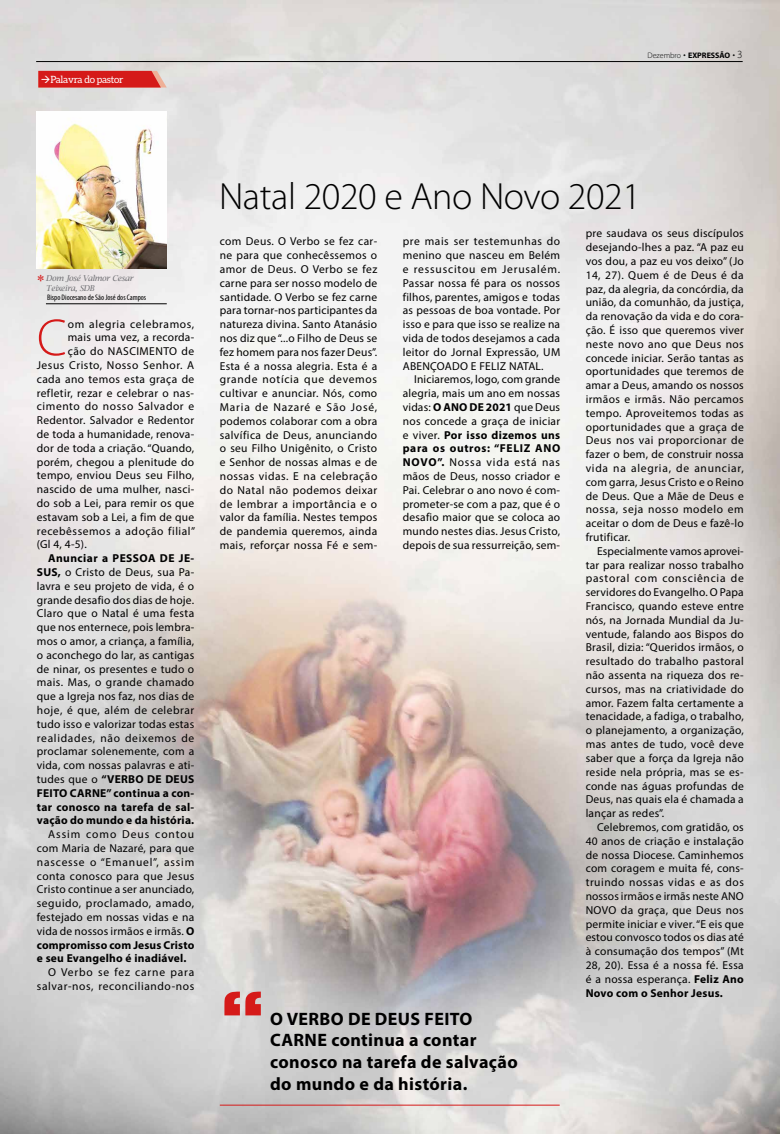
<style>
.page{position:relative;width:780px;height:1134px;background:#fff}
.page>*{position:absolute;margin:0;border:0;box-sizing:border-box;transform-origin:0 0}
.t1{font:800 63.5px "Rockwell";color:#d51a19}
.t2{font:300 52.4px "Myriad Pro";color:#d51a19}
.t3{font:300 38px "Myriad Pro";letter-spacing:-.01em;color:#000}
.t4{font:700 18px/21.6px "Myriad Pro";letter-spacing:.02em;color:#000}
.t5{font:16px "Times New Roman";color:#d51a19}
.t6{font:11.5px/13.8px "Myriad Pro";letter-spacing:.025em;color:#000;text-align:justify}
.t7{font:11.5px/13.8px "Myriad Pro";letter-spacing:.055em;color:#000;text-align:right}
.t8{font:11.5px "Myriad Pro";letter-spacing:.045em;color:#000}
.t9{font:11.5px "Myriad Pro";letter-spacing:.05em;color:#000}
.t10{font:10px "Aleo";letter-spacing:-.025em;color:#fff}
.t11{font:700 8px "Myriad Pro";color:#000}
.t12{font:condensed 8px "Myriad Pro";color:#000}
.t13{font:italic 8px/9.6px "Lucida Bright";letter-spacing:-.025em;color:#6e6e72}
.s1{font-weight:300}
.s2{font-weight:300;font-size:11px}
.s3{font-weight:700}
</style>
<div class="page">
<img style="left:0;top:0;width:780px;height:1134px">
<svg style="left:38px;top:71px;width:129px;height:17px;background:#d72d2a"></svg>
<img style="left:37px;top:112px;width:130px;height:157px">
<hr style="left:46px;top:304px;width:121px;height:1px;background:#000">
<hr style="left:220px;top:1104px;width:339px;height:1px;background:#d51a19">
<hr style="left:36px;top:61px;width:706px;height:1px;background:#000">
<p class="t10" style="left:41px;top:74px;width:84px">→Palavra do pastor</p>
<p class="t11" style="left:647px;top:50px;width:97px"><span class="s1">Dezembro</span> EXPRESSÃO <span class="s2">3</span></p>
<p class="t11" style="left:647px;top:51px;width:84px"><span class="s1">Dezembro</span> EXPRESSÃO</p>
<h3 class="t5" style="left:37px;top:270px;width:9px">*</h3>
<h2 class="t2" style="left:37px;top:306px;width:31px">C</h2>
<p class="t7" style="left:68px;top:317px;width:128px">om alegria celebramos,</p>
<p class="t13" style="left:46px;top:273px;width:89px">Dom José Valmor Cesar<br>Teixeira, SDB</p>
<p class="t12" style="left:47px;top:293px;width:101px">Bispo Diocesano de São José dos Campos</p>
<p class="t6" style="left:68px;top:330px;width:128px">mais uma vez, a recorda-</p>
<p class="t6" style="left:68px;top:344px;width:128px">ção do NASCIMENTO de</p>
<p class="t8" style="left:37px;top:358px;width:159px">Jesus Cristo, Nosso Senhor. A</p>
<p class="t6" style="left:37px;top:372px;width:159px">cada ano temos esta graça de</p>
<p class="t6" style="left:37px;top:386px;width:159px">refletir, rezar e celebrar o nas-</p>
<p class="t9" style="left:37px;top:399px;width:159px">cimento do nosso Salvador e</p>
<p class="t6" style="left:37px;top:413px;width:159px">Redentor. Salvador e Redentor</p>
<p class="t6" style="left:37px;top:427px;width:159px">de toda a humanidade, renova-</p>
<p class="t6" style="left:37px;top:441px;width:159px">dor de toda a criação. “Quando,</p>
<p class="t6" style="left:37px;top:455px;width:159px">porém, chegou a plenitude do</p>
<p class="t6" style="left:37px;top:468px;width:159px">tempo, enviou Deus seu Filho,</p>
<p class="t6" style="left:37px;top:482px;width:159px">nascido de uma mulher, nasci-</p>
<p class="t6" style="left:37px;top:496px;width:159px">do sob a Lei, para remir os que</p>
<p class="t6" style="left:37px;top:510px;width:159px">estavam sob a Lei, a fim de que</p>
<p class="t8" style="left:37px;top:524px;width:160px">recebêssemos a adoção filial”</p>
<p class="t6" style="left:37px;top:537px;width:51px">(Gl 4, 4-5).</p>
<p class="t6" style="left:37px;top:551px;width:159px;text-indent:11px"><span class="s3">Anunciar a PESSOA DE JE-SUS,</span> o Cristo de Deus, sua Pa&shy;lavra e seu projeto de vida, é o grande desafio dos dias de hoje.<br>Claro que o Natal é uma festa que nos enternece, pois lembra&shy;mos o amor, a criança, a família, o aconchego do lar, as cantigas de ninar, os presentes e tudo o mais. Mas, o grande chamado que a Igreja nos faz, nos dias de hoje, é que, além de celebrar tudo isso e valorizar todas estas realidades, não deixemos de proclamar solenemente, com a vida, com nossas palavras e ati&shy;tudes que o <span class="s3">“VERBO DE DEUS FEITO CARNE” continua a con&shy;tar conosco na tarefa de sal&shy;vação do mundo e da história.</span></p>
<p class="t6" style="left:37px;top:827px;width:159px;text-indent:11px">Assim como Deus contou com Maria de Nazaré, para que nascesse o “Emanuel”, assim conta conosco para que Jesus Cristo continue a ser anunciado, seguido, proclamado, amado, festejado em nossas vidas e na vida de nossos irmãos e irmãs. <span class="s3">O compromisso com Jesus Cristo e seu Evangelho é inadiável.</span></p>
<p class="t7" style="left:37px;top:965px;width:159px">O Verbo se fez carne para salvar-nos, reconciliando-nos</p>
<h3 class="t3" style="left:219px;top:174px;width:423px">Natal 2020 e Ano Novo 2021</h3>
<p class="t6" style="left:220px;top:234px;width:159px">com Deus. O Verbo se fez car&shy;ne para que conhecêssemos o amor de Deus. O Verbo se fez carne para ser nosso modelo de santidade. O Verbo se fez carne para tornar-nos participantes da natureza divina. Santo Atanásio nos diz que “...o Filho de Deus se fez homem para nos fazer Deus”.<br>Esta é a nossa alegria. Esta é a grande notícia que devemos cultivar e anunciar. Nós, como Maria de Nazaré e São José, podemos colaborar com a obra salvífica de Deus, anunciando o seu Filho Unigênito, o Cristo e Senhor de nossas almas e de nossas vidas. E na celebração do Natal não podemos deixar de lembrar a importância e o valor da família. Nestes tempos de pandemia queremos, ainda mais, reforçar nossa Fé e sem-</p>
<p class="t6" style="left:403px;top:234px;width:159px">pre mais ser testemunhas do menino que nasceu em Belém e ressuscitou em Jerusalém.<br>Passar nossa fé para os nossos filhos, parentes, amigos e todas as pessoas de boa vontade. Por isso e para que isso se realize na vida de todos desejamos a cada leitor do Jornal Expressão, UM ABENÇOADO E FELIZ NATAL.</p>
<p class="t6" style="left:403px;top:372px;width:159px;text-indent:11px">Iniciaremos, logo, com grande alegria, mais um ano em nossas vidas: <span class="s3">O ANO DE 2021</span> que Deus nos concede a graça de iniciar e viver. <span class="s3">Por isso dizemos uns para os outros: “FELIZ ANO NOVO”.</span> Nossa vida está nas mãos de Deus, nosso criador e Pai. Celebrar o ano novo é com&shy;prometer-se com a paz, que é o desafio maior que se coloca ao mundo nestes dias. Jesus Cristo, depois de sua ressurreição, sem-</p>
<h1 class="t1" style="left:220px;top:977px;width:47px">“</h1>
<h3 class="t4" style="left:270px;top:1007px;width:249px">O VERBO DE DEUS FEITO<br>CARNE continua a contar conosco na tarefa de salvação do mundo e da história.</h3>
<p class="t6" style="left:585px;top:226px;width:160px">pre saudava os seus discípulos desejando-lhes a paz. “A paz eu vos dou, a paz eu vos deixo” (Jo 14, 27). Quem é de Deus é da paz, da alegria, da concórdia, da união, da comunhão, da justiça, da renovação da vida e do cora&shy;ção. É isso que queremos viver neste novo ano que Deus nos concede iniciar. Serão tantas as oportunidades que teremos de amar a Deus, amando os nossos irmãos e irmãs. Não percamos tempo. Aproveitemos todas as oportunidades que a graça de Deus nos vai proporcionar de fazer o bem, de construir nossa vida na alegria, de anunciar, com garra, Jesus Cristo e o Reino de Deus. Que a Mãe de Deus e nossa, seja nosso modelo em aceitar o dom de Deus e fazê-lo frutificar.</p>
<p class="t6" style="left:585px;top:544px;width:160px;text-indent:11px">Especialmente vamos aprovei&shy;tar para realizar nosso trabalho pastoral com consciência de servidores do Evangelho. O Papa Francisco, quando esteve entre nós, na Jornada Mundial da Ju&shy;ventude, falando aos Bispos do Brasil, dizia: “Queridos irmãos, o resultado do trabalho pastoral não assenta na riqueza dos re&shy;cursos, mas na criatividade do amor. Fazem falta certamente a tenacidade, a fadiga, o trabalho, o planejamento, a organização, mas antes de tudo, você deve saber que a força da Igreja não reside nela própria, mas se es&shy;conde nas águas profundas de Deus, nas quais ela é chamada a lançar as redes”.</p>
<p class="t6" style="left:585px;top:820px;width:160px;text-indent:11px">Celebremos, com gratidão, os 40 anos de criação e instalação de nossa Diocese. Caminhemos com coragem e muita fé, cons&shy;truindo nossas vidas e as dos nossos irmãos e irmãs neste ANO NOVO da graça, que Deus nos permite iniciar e viver. “E eis que estou convosco todos os dias até à consumação dos tempos” (Mt 28, 20). Essa é a nossa fé. Essa é a nossa esperança. <span class="s3">Feliz Ano Novo com o Senhor Jesus.</span></p>
</div>
